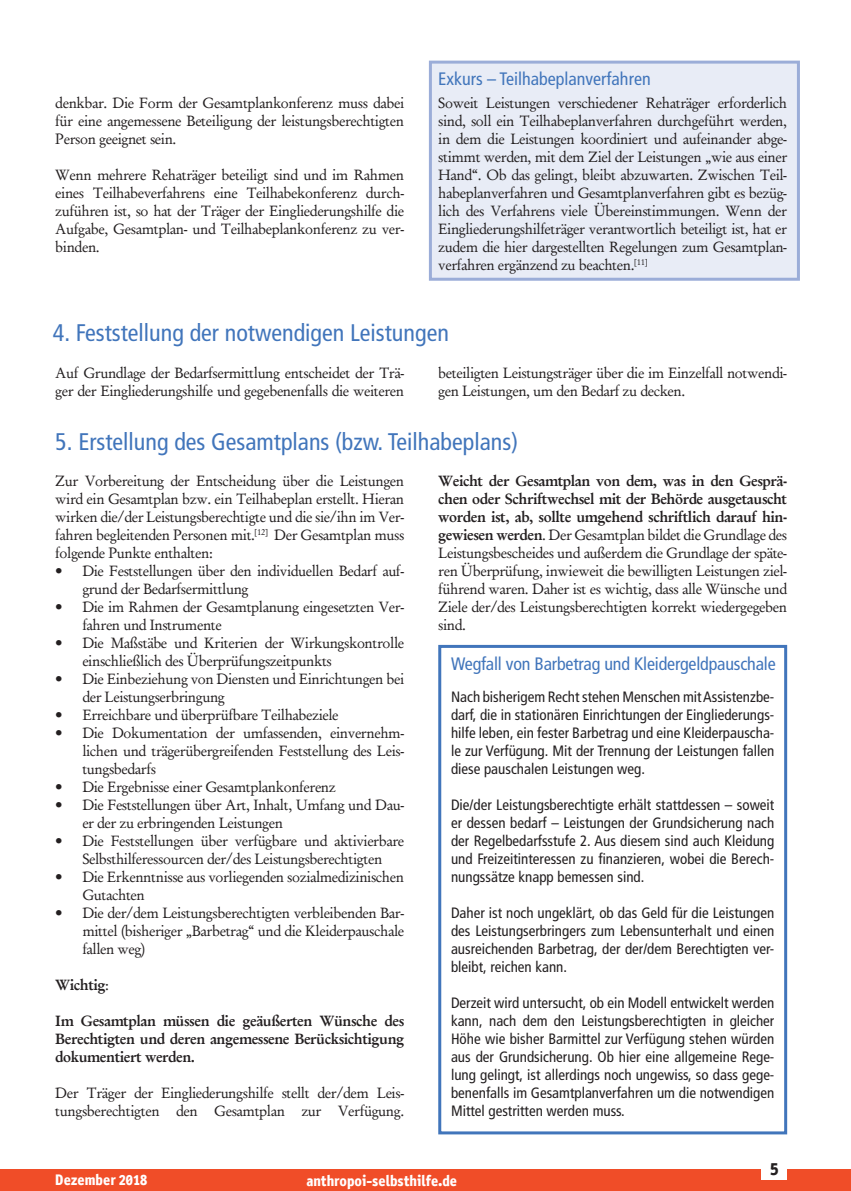
<style>
.page{position:relative;width:851px;height:1191px;background:#fff}
.page>*{position:absolute;margin:0;border:0;box-sizing:border-box;transform-origin:0 0}
.UnterKapitel-Übersch{font:condensed 24px "Frutiger LT";color:#4175bb}
.Absatz-Überschrift-1{font:condensed 18px "Frutiger LT";letter-spacing:-.01em;color:#4175bb}
.t1{font:700 18px "Axel";color:#231f20}
.Text{font:15px/18px "Garamond Antiqua";letter-spacing:-.025em;color:#231f20}
.Kasten-einger-frutig{font:condensed 15px/18px "Frutiger LT";color:#231f20;text-align:justify}
.Text-2{font:15px/18px "Garamond Halbfett";letter-spacing:-.025em;color:#231f20;text-align:justify}
.t2{font:700 15px "Axel";color:#fff}
.s1{font-family:"Garamond Antiqua"}
.s2{font-family:"Garamond Halbfett"}
</style>
<div class="page">
<div style="left:0;top:1169px;width:850px;height:22px;background:#f04d28"></div>
<div style="left:761px;top:1157px;width:26px;height:22px;background:#fff"></div>
<div style="left:429px;top:61px;width:370px;height:220px;background:#e8ecf6;border:3px solid #9badd8"></div>
<div style="left:438px;top:645px;width:349px;height:489px;border:3px solid #4175bb"></div>
<p class="Text" style="left:55px;top:94px;width:350px;text-align:justify">denkbar. Die Form der Gesamtplankonferenz muss dabei für eine angemessene Beteiligung der leistungsberechtigten Person geeignet sein.</p>
<p class="Text" style="left:55px;top:166px;width:350px;text-align:justify">Wenn mehrere Rehaträger beteiligt sind und im Rahmen eines Teilhabeverfahrens eine Teilhabekonferenz durch&shy;zuführen ist, so hat der Träger der Eingliederungshilfe die Aufgabe, Gesamtplan- und Teilhabeplankonferenz zu ver&shy;binden.</p>
<p class="Absatz-Überschrift-1" style="left:438px;top:68px;width:214px">Exkurs – Teilhabeplanverfahren</p>
<p class="Text" style="left:438px;top:94px;width:350px;text-align:justify">Soweit Leistungen verschiedener Rehaträger erforderlich sind, soll ein Teilhabeplanverfahren durchgeführt werden, in dem die Leistungen koordiniert und aufeinander abge&shy;stimmt werden, mit dem Ziel der Leistungen „wie aus einer Hand“. Ob das gelingt, bleibt abzuwarten. Zwischen Teil&shy;habeplanverfahren und Gesamtplanverfahren gibt es bezüg&shy;lich des Verfahrens viele Übereinstimmungen. Wenn der Eingliederungshilfeträger verantwortlich beteiligt ist, hat er zudem die hier dargestellten Regelungen zum Gesamtplan&shy;verfahren ergänzend zu beachten.<sup>[11]</sup></p>
<p class="UnterKapitel-Übersch" style="left:53px;top:319px;width:397px">4. Feststellung der notwendigen Leistungen</p>
<p class="Text" style="left:55px;top:364px;width:350px">Auf Grundlage der Bedarfsermittlung entscheidet der Trä&shy;ger der Eingliederungshilfe und gegebenenfalls die weiteren</p>
<p class="Text" style="left:438px;top:364px;width:350px">beteiligten Leistungsträger über die im Einzelfall notwendi&shy;gen Leistungen, um den Bedarf zu decken.</p>
<p class="UnterKapitel-Übersch" style="left:55px;top:427px;width:464px">5. Erstellung des Gesamtplans (bzw. Teilhabeplans)</p>
<p class="Text" style="left:55px;top:472px;width:350px;text-align:justify">Zur Vorbereitung der Entscheidung über die Leistungen wird ein Gesamtplan bzw. ein Teilhabeplan erstellt. Hieran wirken die/der Leistungsberechtigte und die sie/ihn im Ver&shy;fahren begleitenden Personen mit.<sup>[12]</sup> Der Gesamtplan muss folgende Punkte enthalten:</p>
<p class="Text" style="left:82px;top:562px;width:323px;text-indent:-27px">• Die Feststellungen über den individuellen Bedarf auf&shy;grund der Bedarfsermittlung</p>
<p class="Text" style="left:82px;top:598px;width:323px;text-indent:-27px">• Die im Rahmen der Gesamtplanung eingesetzten Ver&shy;fahren und Instrumente</p>
<p class="Text" style="left:82px;top:634px;width:323px;text-indent:-27px">• Die Maßstäbe und Kriterien der Wirkungskontrolle einschließlich des Überprüfungszeitpunkts</p>
<p class="Text" style="left:82px;top:670px;width:323px;text-indent:-27px">• Die Einbeziehung von Diensten und Einrichtungen bei der Leistungserbringung</p>
<p class="Text" style="left:55px;top:706px;width:285px">• Erreichbare und überprüfbare Teilhabeziele</p>
<p class="Text" style="left:82px;top:724px;width:323px;text-align:justify;text-indent:-27px">• Die Dokumentation der umfassenden, einvernehm&shy;lichen und trägerübergreifenden Feststellung des Leis&shy;tungsbedarfs</p>
<p class="Text" style="left:55px;top:778px;width:282px">• Die Ergebnisse einer Gesamtplankonferenz</p>
<p class="Text" style="left:82px;top:796px;width:323px;text-indent:-27px">• Die Feststellungen über Art, Inhalt, Umfang und Dau&shy;er der zu erbringenden Leistungen</p>
<p class="Text" style="left:55px;top:832px;width:350px;text-align:center">• Die Feststellungen über verfügbare und aktivierbare<br>Selbsthilferessourcen der/des Leistungsberechtigten</p>
<p class="Text" style="left:82px;top:868px;width:323px;text-indent:-27px">• Die Erkenntnisse aus vorliegenden sozialmedizinischen<br>Gutachten</p>
<p class="Text" style="left:82px;top:904px;width:323px;text-align:justify;text-indent:-27px">• Die der/dem Leistungsberechtigten verbleibenden Bar&shy;mittel (bisheriger „Barbetrag“ und die Kleiderpauschale fallen weg)</p>
<p class="Text-2" style="left:55px;top:976px;width:55px">Wichtig<span class="s1">:</span></p>
<p class="Text-2" style="left:55px;top:1012px;width:350px">Im Gesamtplan müssen die geäußerten Wünsche des Berechtigten und deren angemessene Berücksichtigung dokumentiert werden.</p>
<p class="Text" style="left:55px;top:1084px;width:350px">Der Träger der Eingliederungshilfe stellt der/dem Leis&shy;tungsberechtigten den Gesamtplan zur Verfügung.</p>
<p class="Text" style="left:438px;top:472px;width:350px;text-align:justify"><span class="s2">Weicht der Gesamtplan von dem, was in den Gesprä&shy;chen oder Schriftwechsel mit der Behörde ausgetauscht worden ist, ab, sollte umgehend schriftlich darauf hin&shy;gewiesen werden</span>. Der Gesamtplan bildet die Grundlage des Leistungsbescheides und außerdem die Grundlage der späte&shy;ren Überprüfung, inwieweit die bewilligten Leistungen ziel&shy;führend waren. Daher ist es wichtig, dass alle Wünsche und Ziele der/des Leistungsberechtigten korrekt wiedergegeben sind.</p>
<p class="Absatz-Überschrift-1" style="left:451px;top:653px;width:326px">Wegfall von Barbetrag und Kleidergeldpauschale</p>
<p class="Kasten-einger-frutig" style="left:451px;top:688px;width:325px">Nach bisherigem Recht stehen Menschen mit Assistenzbe&shy;darf, die in stationären Einrichtungen der Eingliederungs&shy;hilfe leben, ein fester Barbetrag und eine Kleiderpauscha&shy;le zur Verfügung. Mit der Trennung der Leistungen fallen diese pauschalen Leistungen weg.</p>
<p class="Kasten-einger-frutig" style="left:451px;top:796px;width:325px">Die/der Leistungsberechtigte erhält stattdessen – soweit er dessen bedarf – Leistungen der Grundsicherung nach der Regelbedarfsstufe 2. Aus diesem sind auch Kleidung und Freizeitinteressen zu finanzieren, wobei die Berech&shy;nungssätze knapp bemessen sind.</p>
<p class="Kasten-einger-frutig" style="left:451px;top:904px;width:325px">Daher ist noch ungeklärt, ob das Geld für die Leistungen des Leistungserbringers zum Lebensunterhalt und einen ausreichenden Barbetrag, der der/dem Berechtigten ver&shy;bleibt, reichen kann.</p>
<p class="Kasten-einger-frutig" style="left:451px;top:994px;width:325px">Derzeit wird untersucht, ob ein Modell entwickelt werden kann, nach dem den Leistungsberechtigten in gleicher Höhe wie bisher Barmittel zur Verfügung stehen würden aus der Grundsicherung. Ob hier eine allgemeine Rege&shy;lung gelingt, ist allerdings noch ungewiss, so dass gege&shy;benenfalls im Gesamtplanverfahren um die notwendigen Mittel gestritten werden muss.</p>
<p class="t2" style="left:55px;top:1170px;width:93px">Dezember 2018</p>
<p class="t2" style="left:306px;top:1170px;width:152px">anthropoi-selbsthilfe.de</p>
<p class="t1" style="left:770px;top:1157px;width:10px">5</p>
</div>
